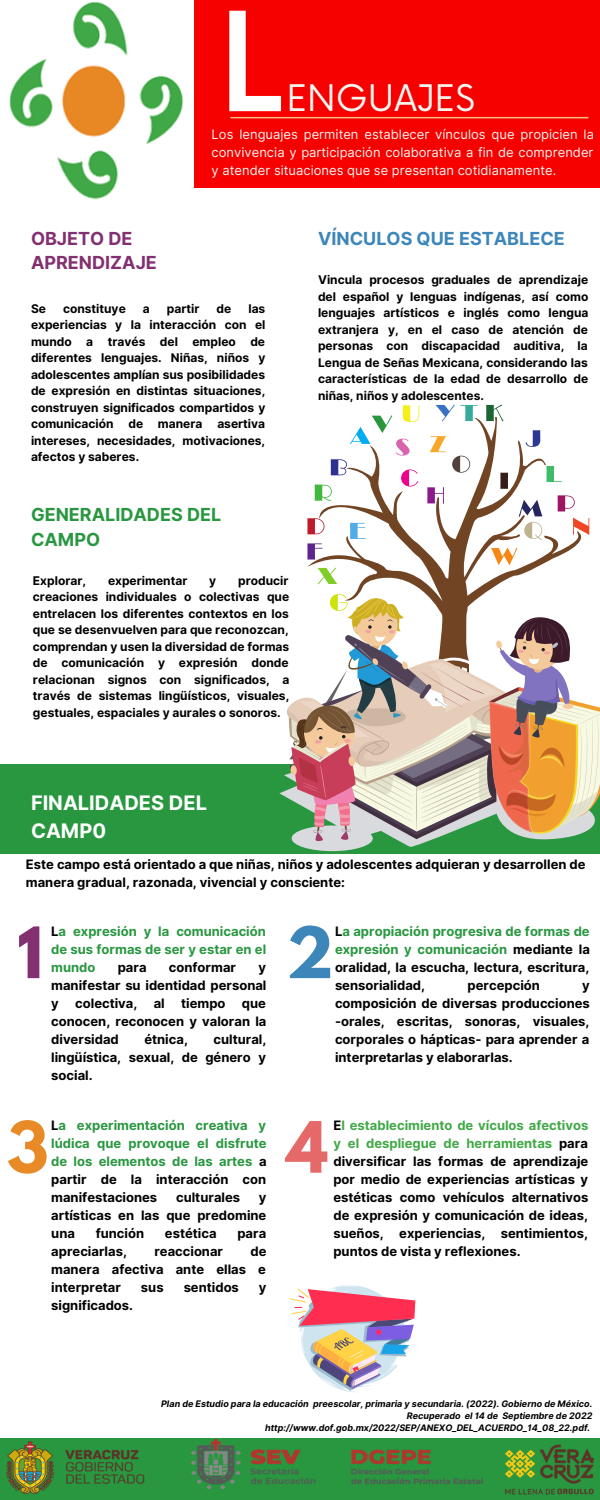
<style>
.page{position:relative;width:600px;height:1500px;background:#fff}
.page>*{position:absolute;margin:0;border:0;box-sizing:border-box;transform-origin:0 0}
.t1{font:500 134px "Now";color:#fff}
.t2{font:700 62.7px "League Spartan";color:#833071}
.t3{font:700 62.7px "League Spartan";color:#3d86ba}
.t4{font:700 62.7px "League Spartan";color:#e88a25}
.t5{font:700 62.7px "League Spartan";color:#e66969}
.t6{font:35.7px "Now";color:#f5f5ef}
.t7{font:700 20px/27.8px "Inter";color:#fff}
.t8{font:700 18px/24.8px "Inter";color:#299740}
.t9{font:700 18px "Inter";color:#3d86ba}
.t10{font:700 18px/24.8px "Inter";color:#833071}
.t11{font:700 13px/18px "Inter";color:#000;text-align:justify}
.t12{font:700 13px/18px "Inter";color:#299740;text-align:justify}
.t13{font:13px/18px "Inter";color:#f5f5ef;text-align:justify}
.t14{font:700 12px/16.5px "Inter";color:#000;text-align:justify}
.t15{font:italic 700 9px/12px "Inter";color:#000;text-align:right}
.s1{color:#000}
.s2{color:#299740}
.s3{color:#41a846}
</style>
<div class="page">
<div style="left:195px;top:0;width:405px;height:188px;background:#f60000"></div>
<img style="left:9px;top:1px;width:186px;height:199px">
<hr style="left:231px;top:117px;width:357px;height:1px;background:#f9bd85">
<div style="left:0;top:765px;width:600px;height:89px;background:#299740"></div>
<div style="left:0;top:1438px;width:600px;height:62px;background:#299740"></div>
<img style="left:7px;top:1440px;width:586px;height:55px">
<svg style="left:307px;top:415px;width:275px;height:179px"></svg>
<svg style="left:307px;top:518px;width:17px;height:16px"></svg>
<svg style="left:350px;top:523px;width:16px;height:16px"></svg>
<svg style="left:307px;top:543px;width:15px;height:17px"></svg>
<svg style="left:427px;top:487px;width:17px;height:17px"></svg>
<svg style="left:500px;top:473px;width:8px;height:16px"></svg>
<svg style="left:526px;top:430px;width:14px;height:17px"></svg>
<svg style="left:486px;top:405px;width:17px;height:16px"></svg>
<svg style="left:546px;top:466px;width:16px;height:16px"></svg>
<svg style="left:573px;top:518px;width:16px;height:17px"></svg>
<svg style="left:452px;top:456px;width:18px;height:17px"></svg>
<svg style="left:558px;top:495px;width:17px;height:16px"></svg>
<svg style="left:519px;top:500px;width:23px;height:40px"></svg>
<svg style="left:315px;top:405px;width:104px;height:96px"></svg>
<svg style="left:491px;top:548px;width:26px;height:17px"></svg>
<svg style="left:318px;top:568px;width:19px;height:16px"></svg>
<svg style="left:436px;top:405px;width:42px;height:16px"></svg>
<svg style="left:430px;top:436px;width:16px;height:16px"></svg>
<svg style="left:279px;top:594px;width:321px;height:257px"></svg>
<div style="left:563px;top:704px;width:10px;height:5px;background:#f4ca9d;border-radius:50%"></div>
<svg style="left:289px;top:1285px;width:126px;height:107px"></svg>
<h1 class="t1" style="left:218px;top:-9px;width:65px">L</h1>
<h3 class="t6" style="left:286px;top:78px;width:190px">ENGUAJES</h3>
<p class="t13" style="left:212px;top:125px;width:384px">Los lenguajes permiten establecer vínculos que propicien la convivencia y participación colaborativa a fin de comprender y atender situaciones que se presentan cotidianamente.</p>
<h3 class="t10" style="left:31px;top:226px;width:127px">OBJETO DE<br>APRENDIZAJE</h3>
<p class="t14" style="left:31px;top:300px;width:17px">Se</p>
<p class="t14" style="left:63px;top:300px;width:64px">constituye</p>
<p class="t14" style="left:143px;top:300px;width:8px">a</p>
<p class="t14" style="left:167px;top:300px;width:34px">partir</p>
<p class="t14" style="left:217px;top:300px;width:16px">de</p>
<p class="t14" style="left:31px;top:300px;width:236px;text-indent:217px">las experiencias y la interacción con el mundo a través del empleo de diferentes lenguajes. Niñas, niños y adolescentes amplían sus posibilidades de expresión en distintas situaciones, construyen significados compartidos y comunicación de manera asertiva intereses, necesidades, motivaciones, afectos y saberes.</p>
<h3 class="t8" style="left:31px;top:502px;width:192px">GENERALIDADES DEL<br>CAMPO</h3>
<p class="t14" style="left:33px;top:572px;width:55px">Explorar,</p>
<p class="t14" style="left:108px;top:572px;width:81px">experimentar</p>
<p class="t14" style="left:209px;top:572px;width:9px">y</p>
<p class="t14" style="left:33px;top:572px;width:258px;text-indent:205px">producir creaciones individuales o colectivas que entrelacen los diferentes contextos en los que se desenvuelven para que reconozcan, comprendan y usen la diversidad de formas de comunicación y expresión donde relacionan signos con significados, a través de sistemas lingüísticos, visuales, gestuales, espaciales y aurales o sonoros.</p>
<h3 class="t9" style="left:318px;top:227px;width:248px">VÍNCULOS QUE ESTABLECE</h3>
<p class="t14" style="left:318px;top:272px;width:272px">Vincula procesos graduales de aprendizaje del español y lenguas indígenas, así como lenguajes artísticos e inglés como lengua extranjera y, en el caso de atención de personas con discapacidad auditiva, la Lengua de Señas Mexicana, considerando las características de la edad de desarrollo de niñas, niños y adolescentes.</p>
<h3 class="t7" style="left:31px;top:789px;width:178px">FINALIDADES DEL<br>CAMP0</h3>
<p class="t11" style="left:26px;top:856px;width:561px">Este campo está orientado a que niñas, niños y adolescentes adquieran y desarrollen de manera gradual, razonada, vivencial y consciente:</p>
<p class="t12" style="left:51px;top:922px;width:217px"><span class="s1">L</span>a expresión y la comunicación de sus formas de ser y estar en el mundo</p>
<h2 class="t2" style="left:17px;top:922px;width:27px">1</h2>
<h2 class="t3" style="left:286px;top:922px;width:49px">2</h2>
<p class="t11" style="left:335px;top:922px;width:257px">L<span class="s2">a apropiación progresiva de formas de expresión y comunicación</span> mediante la oralidad, la escucha, lectura, escritura, sensorialidad,</p>
<p class="t11" style="left:118px;top:958px;width:30px">para</p>
<p class="t11" style="left:169px;top:958px;width:69px">conformar</p>
<p class="t11" style="left:51px;top:958px;width:217px;text-indent:207px">y manifestar su identidad personal y</p>
<p class="t11" style="left:468px;top:976px;width:74px">percepción</p>
<p class="t11" style="left:335px;top:976px;width:256px;text-indent:247px">y composición de diversas producciones -orales, escritas, sonoras, visuales, corporales o hápticas- para aprender a interpretarlas y elaborarlas.</p>
<p class="t11" style="left:75px;top:994px;width:64px">colectiva,</p>
<p class="t11" style="left:154px;top:994px;width:13px">al</p>
<p class="t11" style="left:181px;top:994px;width:46px">tiempo</p>
<p class="t11" style="left:51px;top:994px;width:217px;text-indent:191px">que conocen, reconocen y valoran la diversidad</p>
<p class="t11" style="left:144px;top:1030px;width:45px">étnica,</p>
<p class="t11" style="left:51px;top:1030px;width:217px;text-indent:162px">cultural, lingüística, sexual, de género y social.</p>
<h2 class="t4" style="left:7px;top:1116px;width:43px">3</h2>
<h2 class="t5" style="left:286px;top:1116px;width:43px">4</h2>
<p class="t12" style="left:51px;top:1117px;width:217px"><span class="s1">L</span>a experimentación creativa y lúdica que provoque el disfrute de los elementos de las artes <span class="s1">a partir de la interacción con manifestaciones</span></p>
<p class="t11" style="left:333px;top:1117px;width:257px">E<span class="s3">l establecimiento de vículos afectivos y el despliegue de herramientas</span> para diversificar las formas de aprendizaje por medio de experiencias artísticas y estéticas como vehículos alternativos de expresión y comunicación de ideas, sueños, experiencias, sentimientos, puntos de vista y reflexiones.</p>
<p class="t11" style="left:176px;top:1189px;width:66px">culturales</p>
<p class="t11" style="left:51px;top:1189px;width:217px;text-indent:208px">y artísticas en las que predomine una</p>
<p class="t11" style="left:96px;top:1225px;width:50px">función</p>
<p class="t11" style="left:165px;top:1225px;width:53px">estética</p>
<p class="t11" style="left:237px;top:1225px;width:30px">para</p>
<p class="t11" style="left:51px;top:1243px;width:77px">apreciarlas,</p>
<p class="t11" style="left:154px;top:1243px;width:70px">reaccionar</p>
<p class="t11" style="left:51px;top:1243px;width:217px;text-indent:199px">de manera afectiva ante ellas e interpretar</p>
<p class="t11" style="left:141px;top:1279px;width:24px">sus</p>
<p class="t11" style="left:184px;top:1279px;width:57px">sentidos</p>
<p class="t11" style="left:259px;top:1279px;width:9px">y</p>
<p class="t11" style="left:51px;top:1297px;width:83px">significados.</p>
<p class="t15" style="left:161px;top:1398px;width:433px">Plan de Estudio para la educación preescolar, primaria y secundaria. (2022). Gobierno de México.<br>Recuperado el 14 de Septiembre de 2022 http://www.dof.gob.mx/2022/SEP/ANEXO_DEL_ACUERDO_14_08_22.pdf.</p>
</div>
